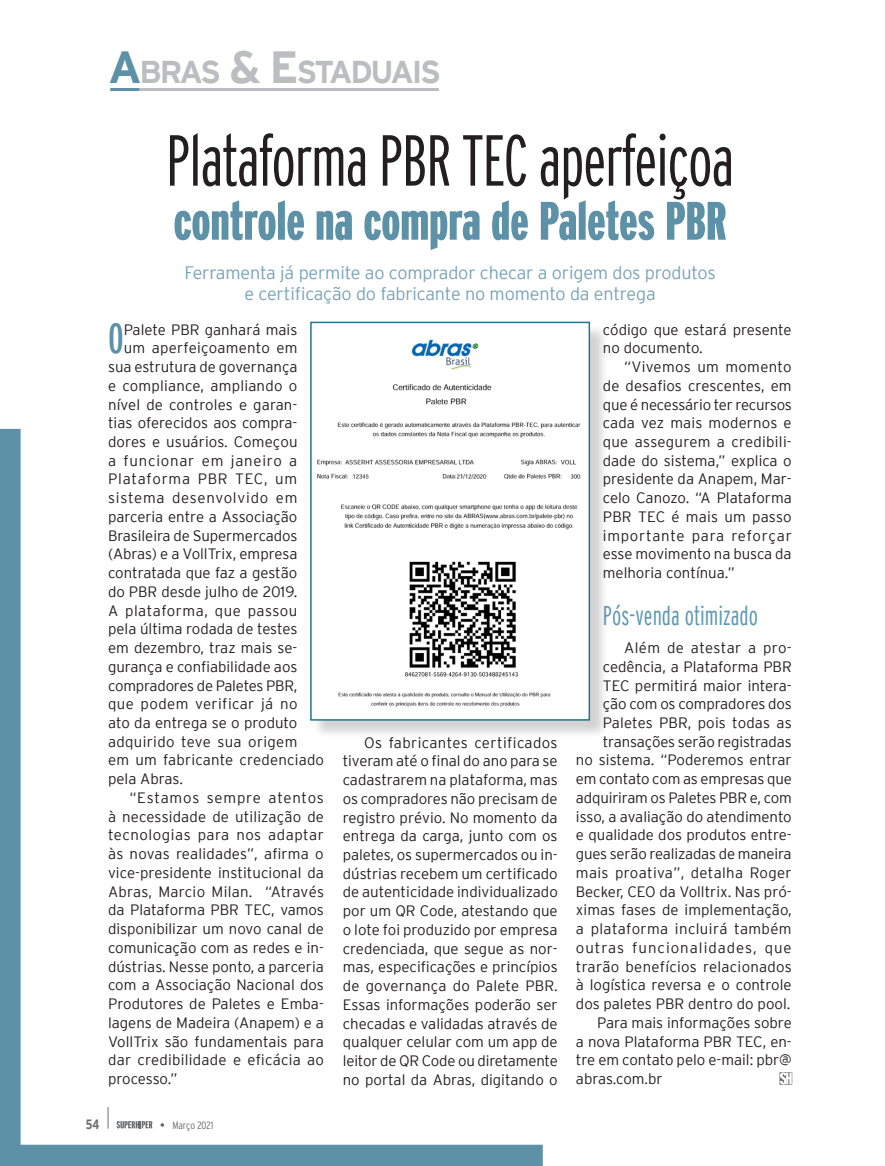
<style>
.page{position:relative;width:885px;height:1166px;background:#fff}
.page>*{position:absolute;margin:0;border:0;box-sizing:border-box;transform-origin:0 0}
.Título_Loja{font:300 extra-condensed 72px "Interstate";letter-spacing:-.02em;color:#231f20}
.Título_Loja-2{font:900 extra-condensed 54px "Interstate";color:#5d91a7}
.Texto_Estaduais{font:extra-condensed 41.7px "Interstate";color:#5d91a7}
.Crédito{font:700 31.5px "Interstate";letter-spacing:-.085em;color:#bcbdc0}
.Intertítulo{font:300 extra-condensed 27px "Interstate";color:#5f99b1}
.Legenda{font:300 18px/21px "Interstate";letter-spacing:-.01em;color:#78a3b8;text-align:center}
.Texto_Estaduais-2{font:300 15px/18.8px "Interstate";color:#231f20;text-align:justify}
.Texto_Estaduais-3{font:300 15px "Interstate";letter-spacing:.02em;color:#231f20}
.Texto_Estaduais-4{font:300 15px "Interstate";letter-spacing:.05em;color:#231f20}
.Texto_Estaduais-5{font:300 15px "Interstate";letter-spacing:.035em;color:#231f20}
.Texto_Estaduais-6{font:300 15px "Interstate";letter-spacing:.03em;color:#231f20}
.Texto_Estaduais-7{font:300 15px "Interstate";letter-spacing:.055em;color:#231f20}
.t1{font:700 condensed 13.5px "Interstate";color:#6c6d70}
.t2{font:300 condensed 10.5px "Interstate";color:#6c6d70}
.s1{font-size:45px;color:#5d91a7}
.s2{font-size:45px}
</style>
<div class="page">
<svg style="left:0;top:429px;width:542px;height:736px"></svg>
<hr style="left:110px;top:88px;width:30px;height:3px;background:#5d91a7">
<hr style="left:140px;top:88px;width:299px;height:3px;background:#bcbdc0">
<svg style="left:108px;top:1106px;width:1px;height:22px"></svg>
<svg style="left:160px;top:1122px;width:4px;height:4px"></svg>
<svg style="left:117px;top:1120px;width:35px;height:8px"></svg>
<svg style="left:779px;top:1072px;width:13px;height:12px"></svg>
<div style="left:312px;top:324px;width:296px;height:415px;background:#231f20;opacity:.2"></div>
<div style="left:311px;top:322px;width:278px;height:397px;background:#fff"></div>
<img style="left:317px;top:339px;width:264px;height:368px">
<div style="left:310px;top:321px;width:280px;height:399px;border:2px solid #1e7793"></div>
<p class="Crédito" style="left:108px;top:54px;width:334px"><span class="s1">A</span>BRAS <span class="s2">&amp; E</span>STADUAIS</p>
<p class="Título_Loja" style="left:166px;top:120px;width:570px">Plataforma PBR TEC aperfeiçoa</p>
<p class="Título_Loja-2" style="left:173px;top:191px;width:554px">controle na compra de Paletes PBR</p>
<p class="Legenda" style="left:184px;top:261px;width:533px">Ferramenta já permite ao comprador checar a origem dos produtos e certificação do fabricante no momento da entrega</p>
<p class="Texto_Estaduais" style="left:108px;top:315px;width:17px">O</p>
<p class="Texto_Estaduais-2" style="left:124px;top:320px;width:175px">Palete PBR ganhará mais</p>
<p class="Texto_Estaduais-3" style="left:124px;top:339px;width:175px">um aperfeiçoamento em</p>
<p class="Texto_Estaduais-2" style="left:108px;top:357px;width:191px">sua estrutura de governança</p>
<p class="Texto_Estaduais-2" style="left:108px;top:376px;width:191px">e compliance, ampliando o</p>
<p class="Texto_Estaduais-2" style="left:108px;top:394px;width:191px">nível de controles e garan-</p>
<p class="Texto_Estaduais-2" style="left:108px;top:413px;width:191px">tias oferecidos aos compra-</p>
<p class="Texto_Estaduais-2" style="left:108px;top:432px;width:191px">dores e usuários. Começou</p>
<p class="Texto_Estaduais-4" style="left:108px;top:452px;width:191px">a funcionar em janeiro a</p>
<p class="Texto_Estaduais-7" style="left:108px;top:470px;width:191px">Plataforma PBR TEC, um</p>
<p class="Texto_Estaduais-4" style="left:108px;top:489px;width:191px">sistema desenvolvido em</p>
<p class="Texto_Estaduais-2" style="left:108px;top:507px;width:191px">parceria entre a Associação</p>
<p class="Texto_Estaduais-2" style="left:108px;top:525px;width:191px">Brasileira de Supermercados</p>
<p class="Texto_Estaduais-2" style="left:108px;top:544px;width:191px">(Abras) e a VollTrix, empresa</p>
<p class="Texto_Estaduais-2" style="left:108px;top:563px;width:191px">contratada que faz a gestão</p>
<p class="Texto_Estaduais-2" style="left:108px;top:582px;width:191px">do PBR desde julho de 2019.</p>
<p class="Texto_Estaduais-5" style="left:108px;top:601px;width:191px">A plataforma, que passou</p>
<p class="Texto_Estaduais-2" style="left:108px;top:619px;width:191px">pela última rodada de testes</p>
<p class="Texto_Estaduais-2" style="left:108px;top:638px;width:191px">em dezembro, traz mais se-</p>
<p class="Texto_Estaduais-2" style="left:108px;top:656px;width:191px">gurança e confiabilidade aos</p>
<p class="Texto_Estaduais-2" style="left:108px;top:675px;width:191px">compradores de Paletes PBR,</p>
<p class="Texto_Estaduais-6" style="left:108px;top:695px;width:191px">que podem verificar já no</p>
<p class="Texto_Estaduais-2" style="left:108px;top:713px;width:191px">ato da entrega se o produto</p>
<p class="Texto_Estaduais-3" style="left:108px;top:732px;width:191px">adquirido teve sua origem</p>
<p class="Texto_Estaduais-2" style="left:108px;top:750px;width:217px">em um fabricante credenciado</p>
<p class="Texto_Estaduais-2" style="left:108px;top:769px;width:76px">pela Abras.</p>
<p class="Texto_Estaduais-2" style="left:108px;top:788px;width:217px;text-indent:21px">“Estamos sempre atentos à necessidade de utilização de tecnologias para nos adaptar às novas realidades”, afirma o vice-presidente institucional da Abras, Marcio Milan. “Através da Plataforma PBR TEC, vamos disponibilizar um novo canal de comunicação com as redes e in&shy;dústrias. Nesse ponto, a parceria com a Associação Nacional dos Produtores de Paletes e Emba&shy;lagens de Madeira (Anapem) e a VollTrix são fundamentais para dar credibilidade e eficácia ao processo.”</p>
<p class="t1" style="left:86px;top:1115px;width:15px">54</p>
<p class="t2" style="left:172px;top:1118px;width:42px">Março 2021</p>
<p class="Texto_Estaduais-2" style="left:343px;top:732px;width:216px;text-indent:21px">Os fabricantes certificados tiveram até o final do ano para se cadastrarem na plataforma, mas os compradores não precisam de registro prévio. No momento da entrega da carga, junto com os paletes, os supermercados ou in&shy;dústrias recebem um certificado de autenticidade individualizado por um QR Code, atestando que o lote foi produzido por empresa credenciada, que segue as nor&shy;mas, especificações e princípios de governança do Palete PBR.<br>Essas informações poderão ser checadas e validadas através de qualquer celular com um app de leitor de QR Code ou diretamente no portal da Abras, digitando o</p>
<p class="Texto_Estaduais-2" style="left:602px;top:320px;width:190px">código que estará presente no documento.</p>
<p class="Texto_Estaduais-2" style="left:602px;top:357px;width:190px;text-indent:21px">“Vivemos um momento de desafios crescentes, em que é necessário ter recursos cada vez mais modernos e que assegurem a credibili&shy;dade do sistema,” explica o presidente da Anapem, Mar&shy;celo Canozo. “A Plataforma PBR TEC é mais um passo importante para reforçar esse movimento na busca da melhoria contínua.”</p>
<p class="Intertítulo" style="left:602px;top:600px;width:157px">Pós-venda otimizado</p>
<p class="Texto_Estaduais-2" style="left:576px;top:638px;width:217px;text-align:right">Além de atestar a pro&shy;cedência, a Plataforma PBR<br>TEC permitirá maior intera&shy;ção com os compradores dos<br>Paletes PBR, pois todas as transações serão registradas<br>no sistema. “Poderemos entrar em contato com as empresas que adquiriram os Paletes PBR e, com isso, a avaliação do atendimento e qualidade dos produtos entre&shy;gues serão realizadas de maneira mais proativa”, detalha Roger<br>Becker, CEO da Volltrix. Nas pró&shy;ximas fases de implementação, a plataforma incluirá também outras funcionalidades, que trarão benefícios relacionados à logística reversa e o controle dos paletes PBR dentro do pool.</p>
<p class="Texto_Estaduais-2" style="left:576px;top:1012px;width:217px;text-indent:21px">Para mais informações sobre a nova Plataforma PBR TEC, en&shy;tre em contato pelo e-mail: pbr@ abras.com.br</p>
</div>
